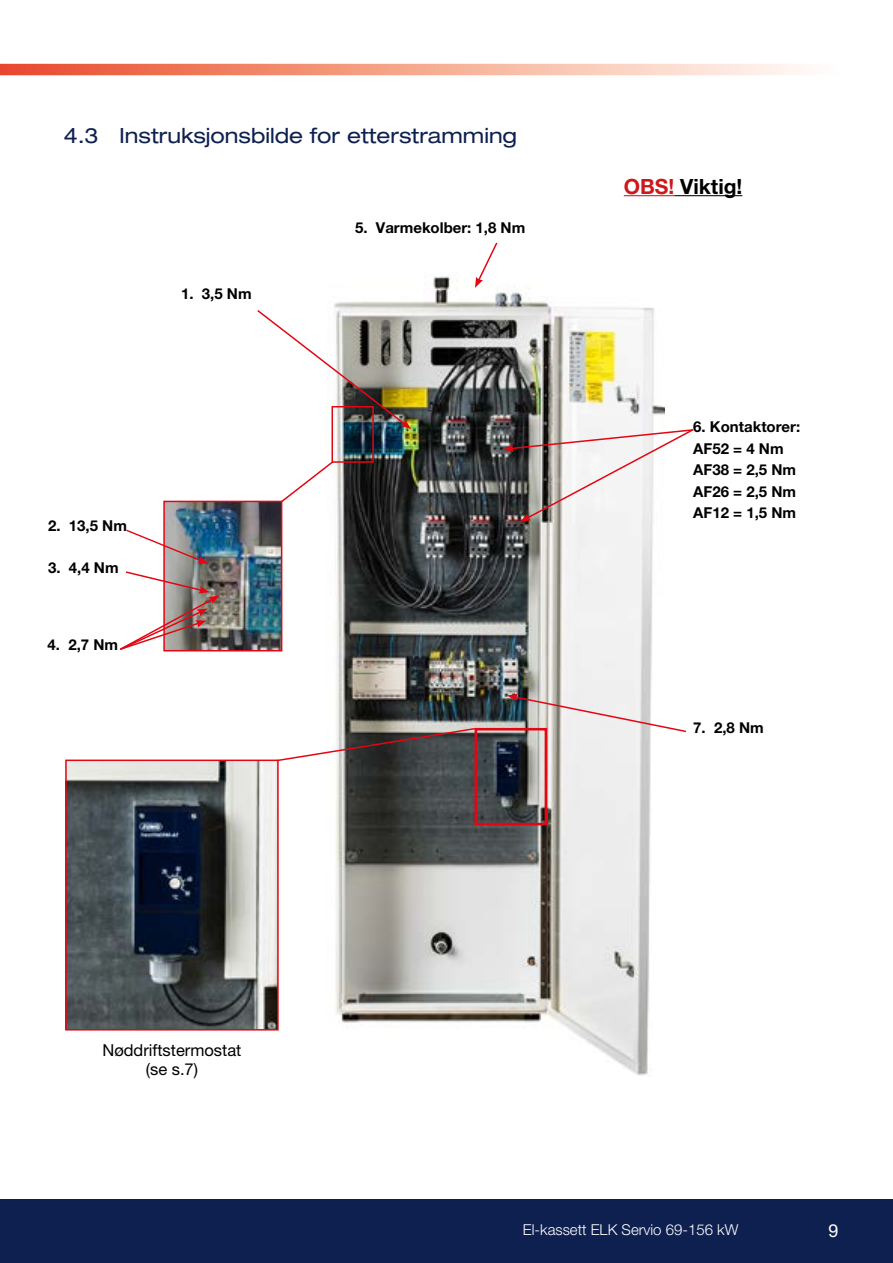
<style>
.page{position:relative;width:893px;height:1263px;background:#fff}
.page>*{position:absolute;margin:0;border:0;box-sizing:border-box;transform-origin:0 0}
.t1{font:expanded 21px "Helvetica Neue LT Std";color:#0e2050}
.t2{font:700 21px "Helvetica Neue LT Std";color:#000}
.t3{font:18px "Helvetica Neue LT Std";color:#fff}
.t4{font:16.5px/19.5px "Helvetica Neue LT Std";color:#000;text-align:center}
.t5{font:700 15px/21.6px "Helvetica Neue LT Std";color:#000}
.t6{font:300 15px "Helvetica Neue LT Std";color:#fff}
.s1{color:#cd1719}
</style>
<div class="page">
<svg style="left:0;top:64px;width:804px;height:11px"></svg>
<div style="left:0;top:1199px;width:893px;height:64px;background:#0e2050"></div>
<img style="left:333px;top:276px;width:332px;height:800px">
<svg style="left:278px;top:459px;width:57px;height:46px"></svg>
<svg style="left:503px;top:428px;width:191px;height:94px"></svg>
<svg style="left:475px;top:242px;width:24px;height:46px"></svg>
<div style="left:331px;top:406px;width:43px;height:57px;border:2px solid #e30613"></div>
<img style="left:166px;top:504px;width:113px;height:144px">
<div style="left:163px;top:501px;width:119px;height:150px;border:2px solid #e30613"></div>
<svg style="left:126px;top:528px;width:82px;height:36px"></svg>
<svg style="left:120px;top:570px;width:100px;height:81px"></svg>
<svg style="left:257px;top:308px;width:154px;height:121px"></svg>
<svg style="left:507px;top:694px;width:179px;height:39px"></svg>
<hr style="left:624px;top:195px;width:50px;height:1px;background:#cd1719">
<hr style="left:674px;top:195px;width:68px;height:1px;background:#000">
<img style="left:68px;top:762px;width:208px;height:265px">
<div style="left:65px;top:759px;width:214px;height:271px;border:2px solid #e30613"></div>
<div style="left:475px;top:728px;width:72px;height:97px;border:3px solid #e30613"></div>
<svg style="left:276px;top:727px;width:201px;height:35px"></svg>
<h1 class="t1" style="left:64px;top:122px;width:455px">4.3 Instruksjonsbilde for etterstramming</h1>
<p class="t5" style="left:181px;top:282px;width:72px">1. 3,5 Nm</p>
<p class="t5" style="left:48px;top:514px;width:80px">2. 13,5 Nm</p>
<p class="t5" style="left:48px;top:556px;width:72px">3. 4,4 Nm</p>
<p class="t5" style="left:48px;top:634px;width:72px">4. 2,7 Nm</p>
<p class="t5" style="left:355px;top:217px;width:172px">5. Varmekolber: 1,8 Nm</p>
<h1 class="t2" style="left:624px;top:173px;width:120px"><span class="s1">OBS!</span> Viktig!</h1>
<p class="t5" style="left:693px;top:415px;width:108px">6. Kontaktorer:<br>AF52 = 4 Nm<br>AF38 = 2,5 Nm<br>AF26 = 2,5 Nm<br>AF12 = 1,5 Nm</p>
<p class="t5" style="left:693px;top:716px;width:72px">7. 2,8 Nm</p>
<p class="t4" style="left:102px;top:1040px;width:141px">Nøddriftstermostat (se s.7)</p>
<p class="t6" style="left:523px;top:1221px;width:217px">El-kassett ELK Servio 69-156 kW</p>
<p class="t3" style="left:828px;top:1219px;width:12px">9</p>
</div>
